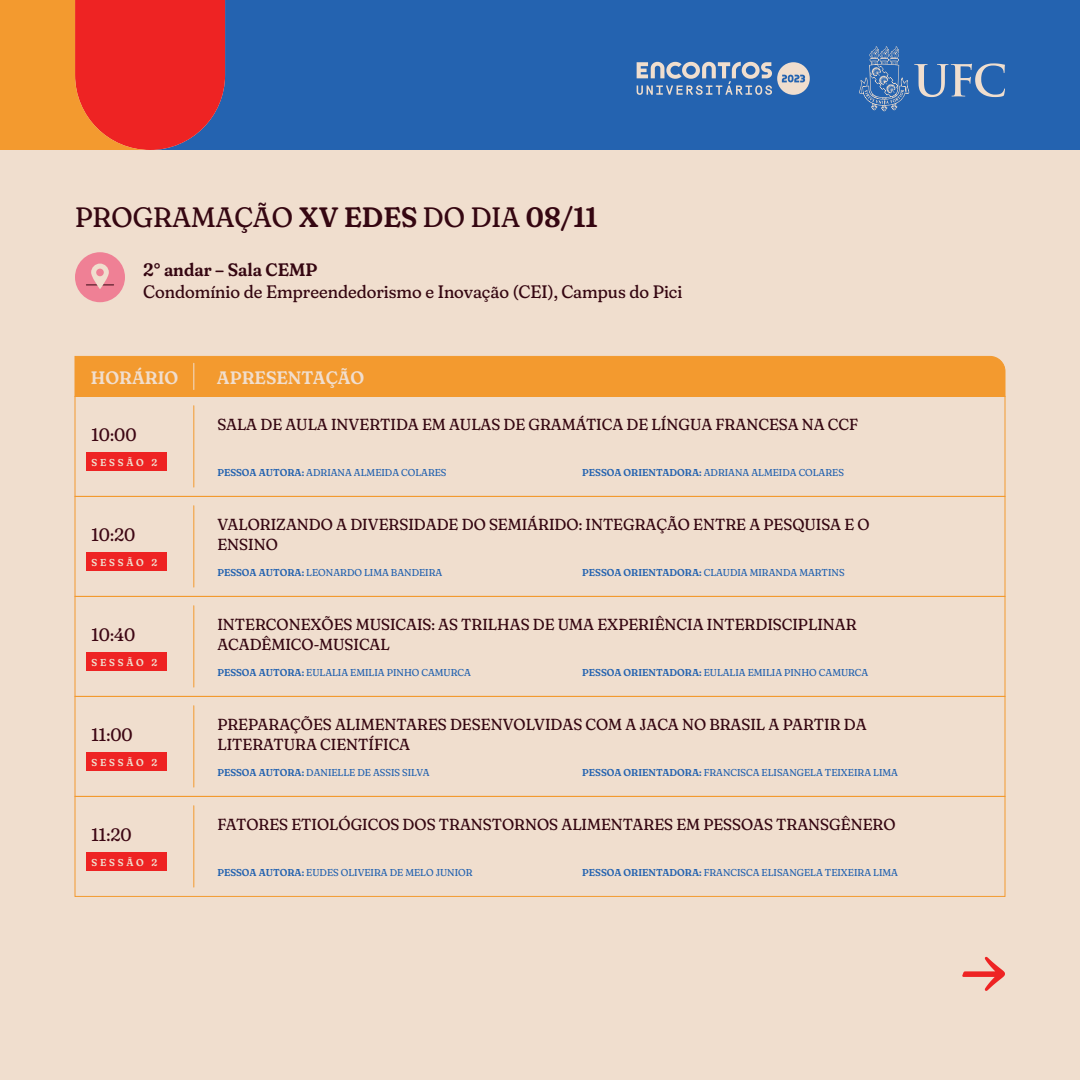
<style>
.page{position:relative;width:1080px;height:1080px;background:#f0dece}
.page>*{position:absolute;margin:0;border:0;box-sizing:border-box;transform-origin:0 0}
.t1{font:28px "Fraunces 72 pt Super Soft";color:#350611}
.t2{font:18px "Fraunces 72 pt Super Soft";color:#350611}
.t3{font:18px "Fraunces 72 pt Super Soft";color:#3d0613}
.t4{font:600 18px "Fraunces 72 pt Super Soft";color:#f0dece}
.t5{font:600 18px "Fraunces 72 pt Super Soft";color:#350611}
.t6{font:16px/19.2px "Fraunces 72 pt Super Soft";color:#350611}
.t7{font:10px "Fraunces 72 pt Super Soft";color:#2463b0}
.t8{font:600 10px "Fraunces 72 pt Super Soft";letter-spacing:.28em;color:#f0dece}
.s1{font-weight:600}
</style>
<div class="page">
<div style="left:225px;top:0;width:855px;height:150px;background:#2463b0"></div>
<svg style="left:0;top:0;width:225px;height:150px;background:#e8512c"></svg>
<svg style="left:858px;top:46px;width:147px;height:65px;background:#4375b4"></svg>
<svg style="left:637px;top:62px;width:173px;height:33px"></svg>
<div style="left:75px;top:252px;width:50px;height:50px;background:#ef8095;border-radius:50%"></div>
<svg style="left:86px;top:264px;width:28px;height:25px"></svg>
<div style="left:96px;top:269px;width:8px;height:7px;background:#ef8095;border-radius:50%"></div>
<hr style="left:193px;top:406px;width:1px;height:81px;background:#f39a2f">
<div style="left:74px;top:355px;width:932px;height:42px;background:#f39a2f"></div>
<div style="left:86px;top:452px;width:81px;height:19px;background:#ee2323"></div>
<div style="left:74px;top:496px;width:932px;height:101px;border:1px solid #f39a2f"></div>
<hr style="left:193px;top:506px;width:1px;height:81px;background:#f39a2f">
<div style="left:86px;top:552px;width:81px;height:19px;background:#ee2323"></div>
<div style="left:74px;top:596px;width:932px;height:101px;border:1px solid #f39a2f"></div>
<hr style="left:193px;top:606px;width:1px;height:81px;background:#f39a2f">
<div style="left:86px;top:652px;width:81px;height:19px;background:#ee2323"></div>
<div style="left:74px;top:696px;width:932px;height:101px;border:1px solid #f39a2f"></div>
<hr style="left:193px;top:706px;width:1px;height:81px;background:#f39a2f">
<div style="left:86px;top:752px;width:81px;height:19px;background:#ee2323"></div>
<div style="left:74px;top:796px;width:932px;height:101px;border:1px solid #f39a2f"></div>
<hr style="left:193px;top:806px;width:1px;height:81px;background:#f39a2f">
<div style="left:86px;top:852px;width:81px;height:19px;background:#ee2323"></div>
<svg style="left:962px;top:957px;width:43px;height:34px"></svg>
<h1 class="t1" style="left:75px;top:197px;width:524px">PROGRAMAÇÃO <span class="s1">XV EDES</span> DO DIA <span class="s1">08/11</span></h1>
<h2 class="t5" style="left:143px;top:256px;width:176px">2° andar – Sala CEMP</h2>
<h2 class="t2" style="left:143px;top:278px;width:541px">Condomínio de Empreendedorismo e Inovação (CEI), Campus do Pici</h2>
<h2 class="t4" style="left:91px;top:364px;width:89px">HORÁRIO</h2>
<h2 class="t4" style="left:217px;top:364px;width:149px">APRESENTAÇÃO</h2>
<h2 class="t3" style="left:92px;top:422px;width:47px">10:00</h2>
<p class="t8" style="left:92px;top:455px;width:67px">SESSÃO 2</p>
<h2 class="t3" style="left:92px;top:522px;width:45px">10:20</h2>
<p class="t8" style="left:92px;top:555px;width:67px">SESSÃO 2</p>
<h2 class="t3" style="left:92px;top:622px;width:45px">10:40</h2>
<p class="t8" style="left:92px;top:655px;width:67px">SESSÃO 2</p>
<h2 class="t3" style="left:92px;top:722px;width:43px">11:00</h2>
<p class="t8" style="left:92px;top:755px;width:67px">SESSÃO 2</p>
<h2 class="t3" style="left:92px;top:822px;width:42px">11:20</h2>
<p class="t8" style="left:92px;top:855px;width:67px">SESSÃO 2</p>
<h3 class="t6" style="left:217px;top:414px;width:642px">SALA DE AULA INVERTIDA EM AULAS DE GRAMÁTICA DE LÍNGUA FRANCESA NA CCF</h3>
<p class="t7" style="left:217px;top:465px;width:231px"><span class="s1">PESSOA AUTORA:</span> ADRIANA ALMEIDA COLARES</p>
<p class="t7" style="left:582px;top:465px;width:263px"><span class="s1">PESSOA ORIENTADORA:</span> ADRIANA ALMEIDA COLARES</p>
<h3 class="t6" style="left:217px;top:514px;width:654px">VALORIZANDO A DIVERSIDADE DO SEMIÁRIDO: INTEGRAÇÃO ENTRE A PESQUISA E O<br>ENSINO</h3>
<p class="t7" style="left:217px;top:565px;width:227px"><span class="s1">PESSOA AUTORA:</span> LEONARDO LIMA BANDEIRA</p>
<p class="t7" style="left:582px;top:565px;width:264px"><span class="s1">PESSOA ORIENTADORA:</span> CLAUDIA MIRANDA MARTINS</p>
<h3 class="t6" style="left:217px;top:614px;width:641px">INTERCONEXÕES MUSICAIS: AS TRILHAS DE UMA EXPERIÊNCIA INTERDISCIPLINAR<br>ACADÊMICO-MUSICAL</h3>
<p class="t7" style="left:217px;top:665px;width:255px"><span class="s1">PESSOA AUTORA:</span> EULALIA EMILIA PINHO CAMURCA</p>
<p class="t7" style="left:582px;top:665px;width:288px"><span class="s1">PESSOA ORIENTADORA:</span> EULALIA EMILIA PINHO CAMURCA</p>
<h3 class="t6" style="left:217px;top:714px;width:651px">PREPARAÇÕES ALIMENTARES DESENVOLVIDAS COM A JACA NO BRASIL A PARTIR DA<br>LITERATURA CIENTÍFICA</h3>
<p class="t7" style="left:217px;top:765px;width:214px"><span class="s1">PESSOA AUTORA:</span> DANIELLE DE ASSIS SILVA</p>
<p class="t7" style="left:582px;top:765px;width:317px"><span class="s1">PESSOA ORIENTADORA:</span> FRANCISCA ELISANGELA TEIXEIRA LIMA</p>
<h3 class="t6" style="left:217px;top:814px;width:680px">FATORES ETIOLÓGICOS DOS TRANSTORNOS ALIMENTARES EM PESSOAS TRANSGÊNERO</h3>
<p class="t7" style="left:217px;top:865px;width:257px"><span class="s1">PESSOA AUTORA:</span> EUDES OLIVEIRA DE MELO JUNIOR</p>
<p class="t7" style="left:582px;top:865px;width:317px"><span class="s1">PESSOA ORIENTADORA:</span> FRANCISCA ELISANGELA TEIXEIRA LIMA</p>
</div>
